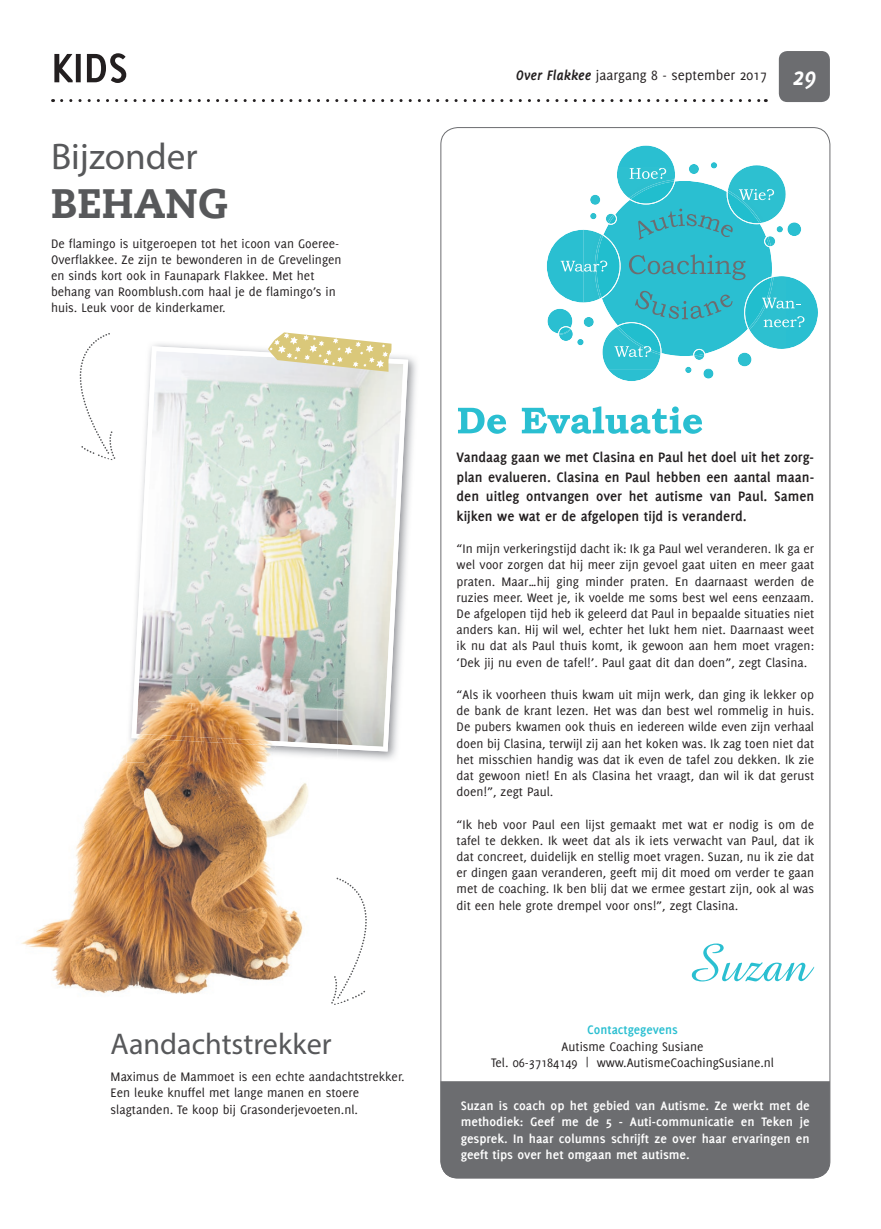
<style>
.page{position:relative;width:881px;height:1229px;background:#fff}
.page>*{position:absolute;margin:0;border:0;box-sizing:border-box;transform-origin:0 0}
.t1{font:800 40.95px "Caecilia LT Std";color:#57585a}
.t2{font:37.2px "Myriad Pro";color:#57585a}
.t3{font:30px "Myriad Pro";color:#57585a}
.t4{font:700 15px/19.5px "Delicious";color:#231f20;text-align:justify}
.t5{font:15px "Delicious";color:#231f20}
.t6{font:13.5px/16.2px "Delicious";color:#231f20;text-align:justify}
.t7{font:700 13.5px/16.2px "Delicious";color:#fff;text-align:justify}
.t8{font:700 13.5px "Delicious";color:#2abfd1}
.s1{font-weight:700;font-style:italic}
.s2{font-weight:700;font-style:italic;font-size:27px;color:#fff}
</style>
<div class="page">
<img style="left:153px;top:344px;width:263px;height:416px">
<svg style="left:132px;top:346px;width:276px;height:405px"></svg>
<svg style="left:62px;top:99px;width:704px;height:3px"></svg>
<div style="left:778px;top:51px;width:51px;height:51px;background:#6c6d70;border-radius:9px"></div>
<svg style="left:54px;top:53px;width:72px;height:30px"></svg>
<svg style="left:458px;top:406px;width:244px;height:28px"></svg>
<img style="left:21px;top:753px;width:123px;height:241px">
<img style="left:144px;top:762px;width:164px;height:232px">
<img style="left:126px;top:713px;width:211px;height:49px">
<img style="left:131px;top:678px;width:206px;height:71px">
<svg style="left:546px;top:145px;width:272px;height:236px"></svg>
<div style="left:440px;top:1081px;width:389px;height:97px;background:#6c6d70"></div>
<svg style="left:691px;top:943px;width:122px;height:38px"></svg>
<svg style="left:331px;top:877px;width:36px;height:128px"></svg>
<svg style="left:79px;top:333px;width:37px;height:127px"></svg>
<svg style="left:267px;top:332px;width:125px;height:40px"></svg>
<h2 class="t2" style="left:51px;top:134px;width:148px">Bijzonder</h2>
<h1 class="t1" style="left:51px;top:178px;width:178px">BEHANG</h1>
<p class="t6" style="left:51px;top:235px;width:292px;text-align:left">De flamingo is uitgeroepen tot het icoon van Goeree-Overflakkee. Ze zijn te bewonderen in de Grevelingen en sinds kort ook in Faunapark Flakkee. Met het behang van Roomblush.com haal je de flamingo’s in huis. Leuk voor de kinderkamer.</p>
<p class="t5" style="left:515px;top:67px;width:302px"><span class="s1">Over Flakkee</span> jaargang 8 - september 2017 <span class="s2">29</span></p>
<h3 class="t3" style="left:111px;top:1025px;width:222px">Aandachtstrekker</h3>
<p class="t6" style="left:111px;top:1068px;width:295px;text-align:left">Maximus de Mammoet is een echte aandachtstrekker.<br>Een leuke knuffel met lange manen en stoere slagtanden. Te koop bij Grasonderjevoeten.nl.</p>
<p class="t4" style="left:456px;top:447px;width:359px">Vandaag gaan we met Clasina en Paul het doel uit het zorg&shy;plan evalueren. Clasina en Paul hebben een aantal maan&shy;den uitleg ontvangen over het autisme van Paul. Samen kijken we wat er de afgelopen tijd is veranderd.</p>
<p class="t6" style="left:456px;top:540px;width:359px">“In mijn verkeringstijd dacht ik: Ik ga Paul wel veranderen. Ik ga er wel voor zorgen dat hij meer zijn gevoel gaat uiten en meer gaat praten. Maar…hij ging minder praten. En daarnaast werden de ruzies meer. Weet je, ik voelde me soms best wel eens eenzaam.<br>De afgelopen tijd heb ik geleerd dat Paul in bepaalde situaties niet anders kan. Hij wil wel, echter het lukt hem niet. Daarnaast weet ik nu dat als Paul thuis komt, ik gewoon aan hem moet vragen: ‘Dek jij nu even de tafel!’. Paul gaat dit dan doen”, zegt Clasina.</p>
<p class="t6" style="left:456px;top:686px;width:359px">“Als ik voorheen thuis kwam uit mijn werk, dan ging ik lekker op de bank de krant lezen. Het was dan best wel rommelig in huis.<br>De pubers kwamen ook thuis en iedereen wilde even zijn verhaal doen bij Clasina, terwijl zij aan het koken was. Ik zag toen niet dat het misschien handig was dat ik even de tafel zou dekken. Ik zie dat gewoon niet! En als Clasina het vraagt, dan wil ik dat gerust doen!”, zegt Paul.</p>
<p class="t6" style="left:456px;top:816px;width:359px">“Ik heb voor Paul een lijst gemaakt met wat er nodig is om de tafel te dekken. Ik weet dat als ik iets verwacht van Paul, dat ik dat concreet, duidelijk en stellig moet vragen. Suzan, nu ik zie dat er dingen gaan veranderen, geeft mij dit moed om verder te gaan met de coaching. Ik ben blij dat we ermee gestart zijn, ook al was dit een hele grote drempel voor ons!”, zegt Clasina.</p>
<p class="t8" style="left:587px;top:1022px;width:92px">Contactgegevens</p>
<p class="t6" style="left:491px;top:1038px;width:284px;text-align:center">Autisme Coaching Susiane<br>Tel. 06-37184149 | www.AutismeCoachingSusiane.nl</p>
<p class="t7" style="left:460px;top:1097px;width:350px">Suzan is coach op het gebied van Autisme. Ze werkt met de methodiek: Geef me de 5 - Auti-communicatie en Teken je gesprek. In haar columns schrijft ze over haar ervaringen en geeft tips over het omgaan met autisme.</p>
</div>
